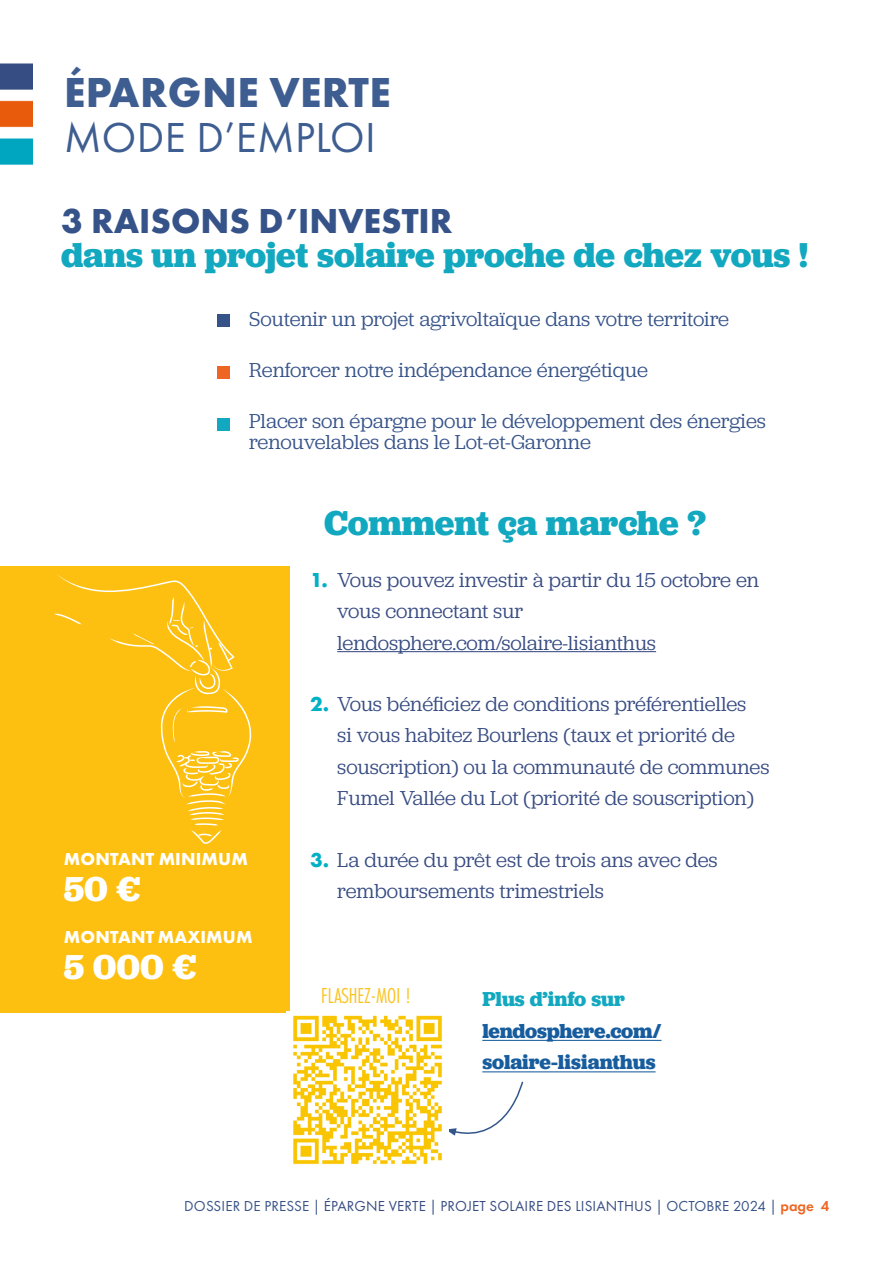
<style>
.page{position:relative;width:893px;height:1263px;background:#fff}
.page>*{position:absolute;margin:0;border:0;box-sizing:border-box;transform-origin:0 0}
.t1{font:700 43.5px/45px "Futura PT";letter-spacing:.01em;color:#3e5d90}
.t2{font:700 36px "Jubilat";letter-spacing:-.005em;color:#12a8bf}
.t3{font:700 36px "Futura PT";color:#365389}
.t4{font:700 36px "Jubilat";color:#fff}
.t5{font:22.5px "Futura PT Cond";color:#fac424}
.t6{font:21px/31.5px "Jubilat";color:#384c83}
.t7{font:21px/21px "Jubilat";letter-spacing:-.005em;color:#365389}
.t8{font:700 21px/31.5px "Jubilat";letter-spacing:-.005em;color:#175d9e}
.t9{font:700 18px "Futura PT";letter-spacing:.01em;color:#fff}
.t10{font:15px "Futura PT";letter-spacing:.01em;color:#384c83}
.s1{font-weight:400}
.s2{font-family:"Futura PT";font-weight:700;color:#00b0c5}
.s3{color:#12a8bf}
.s4{color:#375387}
.s5{font-weight:600;color:#ef6522}
</style>
<div class="page">
<img style="left:0;top:64px;width:32px;height:101px">
<hr style="left:337px;top:651px;width:319px;height:1px;background:#384c83">
<div style="left:0;top:566px;width:289px;height:447px;background:#fdc011"></div>
<div style="left:217px;top:314px;width:13px;height:12px;background:#365389"></div>
<div style="left:217px;top:366px;width:13px;height:13px;background:#ef6522"></div>
<div style="left:217px;top:418px;width:13px;height:13px;background:#12a8bf"></div>
<svg style="left:54px;top:574px;width:198px;height:270px"></svg>
<hr style="left:482px;top:1040px;width:180px;height:1px;background:#175d9e">
<hr style="left:482px;top:1071px;width:174px;height:1px;background:#175d9e">
<svg style="left:449px;top:1081px;width:75px;height:55px"></svg>
<img style="left:287px;top:1012px;width:155px;height:152px">
<p class="t1" style="left:64px;top:69px;width:328px">ÉPARGNE VERTE<br><span class="s1">MODE D’EMPLOI</span></p>
<p class="t3" style="left:61px;top:197px;width:393px">3 RAISONS D’INVESTIR</p>
<p class="t2" style="left:61px;top:232px;width:749px">dans un projet solaire proche de chez vous !</p>
<p class="t7" style="left:249px;top:308px;width:481px">Soutenir un projet agrivoltaïque dans votre territoire</p>
<p class="t7" style="left:249px;top:359px;width:400px">Renforcer notre indépendance énergétique</p>
<p class="t7" style="left:249px;top:410px;width:518px">Placer son épargne pour le développement des énergies renouvelables dans le Lot-et-Garonne</p>
<p class="t2" style="left:324px;top:500px;width:383px">Comment ça marche ?</p>
<p class="t6" style="left:337px;top:563px;width:423px;text-indent:-27px"><span class="s2">1.</span> Vous pouvez investir à partir du 15 octobre en vous connectant sur lendosphere.com/solaire-lisianthus</p>
<p class="t9" style="left:64px;top:848px;width:186px">MONTANT MINIMUM</p>
<p class="t4" style="left:64px;top:866px;width:79px">50 €</p>
<p class="t9" style="left:64px;top:925px;width:190px">MONTANT MAXIMUM</p>
<p class="t4" style="left:64px;top:943px;width:135px">5 000 €</p>
<p class="t6" style="left:337px;top:687px;width:434px;text-indent:-27px"><span class="s2">2.</span> Vous bénéficiez de conditions préférentielles<br>si vous habitez Bourlens (taux et priorité de souscription) ou la communauté de communes Fumel Vallée du Lot (priorité de souscription)</p>
<p class="t6" style="left:337px;top:843px;width:382px;text-indent:-27px"><span class="s2">3.</span> La durée du prêt est de trois ans avec des remboursements trimestriels</p>
<p class="t5" style="left:321px;top:982px;width:91px">FLASHEZ-MOI !</p>
<p class="t8" style="left:482px;top:983px;width:181px"><span class="s3">Plus d’info sur </span>lendosphere.com/ solaire-lisianthus</p>
<p class="t10" style="left:184px;top:1197px;width:647px"><span class="s4">DOSSIER DE PRESSE |</span> ÉPARGNE VERTE <span class="s4">|</span> PROJET SOLAIRE DES LISIANTHUS <span class="s4">| OCTOBRE 2024 |</span> <span class="s5">page 4</span></p>
</div>
